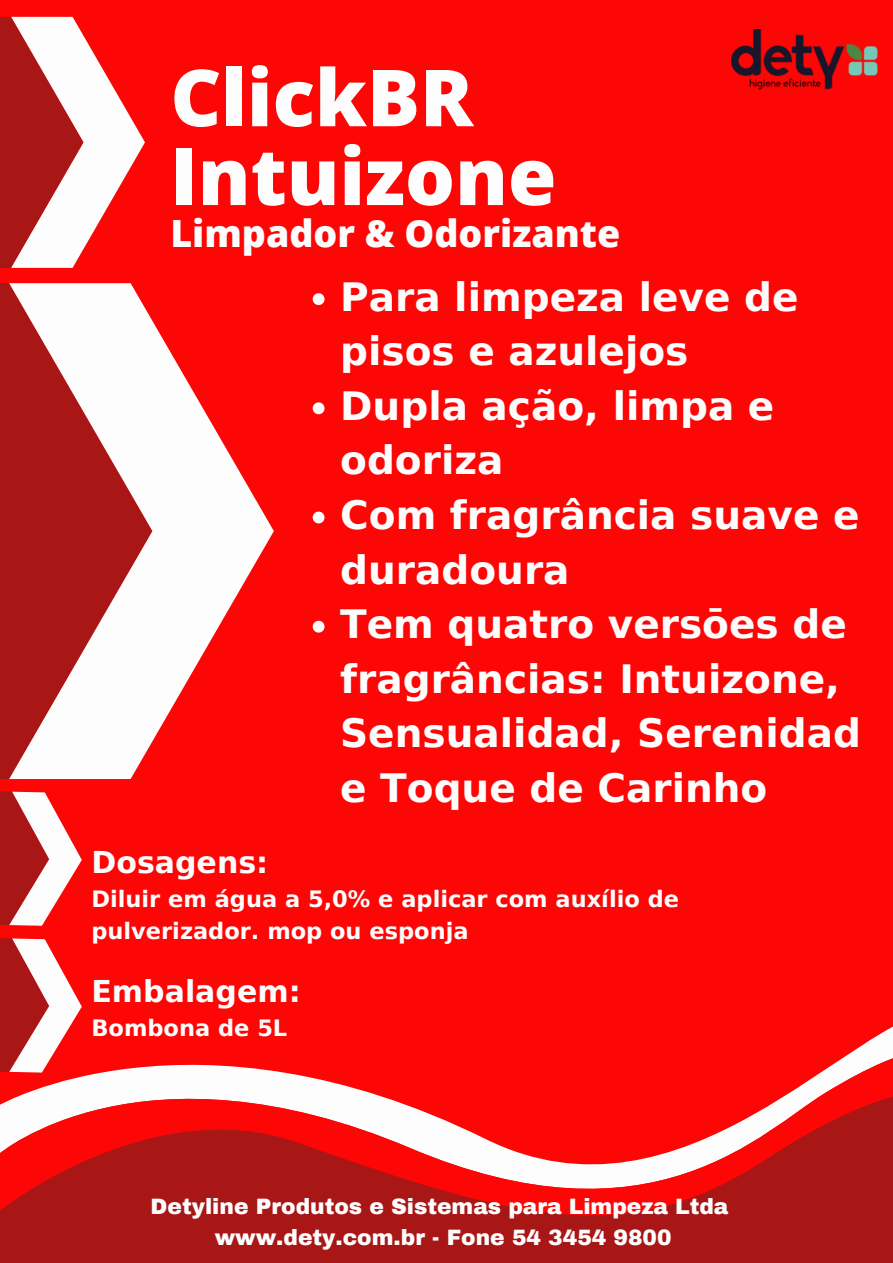
<style>
.page{position:relative;width:893px;height:1263px;background:#fd0606}
.page>*{position:absolute;margin:0;border:0;box-sizing:border-box;transform-origin:0 0}
.t1{font:800 78.75px "Open Sans";color:#fdfdfd}
.t2{font:700 39px/54.6px "DejaVu Sans";color:#fdfdfd}
.t3{font:800 37.5px "Open Sans";color:#fdfdfd}
.t4{font:700 30px "DejaVu Sans";color:#fdfdfd}
.t5{font:700 22.5px/31.5px "DejaVu Sans";color:#fdfdfd}
.t6{font:900 21.75px "Archivo";color:#fdfdfd}
</style>
<div class="page">
<svg style="left:72px;top:1034px;width:821px;height:45px"></svg>
<svg style="left:0;top:1079px;width:893px;height:184px;fill:#a81616"></svg>
<div style="left:0;top:283px;width:9px;height:496px;background:#a81616"></div>
<svg style="left:9px;top:283px;width:265px;height:496px"></svg>
<svg style="left:313px;top:293px;width:11px;height:12px"></svg>
<svg style="left:313px;top:402px;width:11px;height:12px"></svg>
<svg style="left:313px;top:512px;width:11px;height:11px"></svg>
<svg style="left:313px;top:621px;width:11px;height:12px"></svg>
<svg style="left:0;top:17px;width:145px;height:251px"></svg>
<svg style="left:0;top:791px;width:82px;height:135px"></svg>
<svg style="left:0;top:938px;width:83px;height:135px"></svg>
<img style="left:731px;top:29px;width:146px;height:60px">
<p class="t1" style="left:170px;top:42px;width:304px">ClickBR</p>
<p class="t1" style="left:170px;top:121px;width:388px">Intuizone</p>
<p class="t3" style="left:170px;top:207px;width:451px">Limpador &amp; Odorizante</p>
<p class="t2" style="left:340px;top:270px;width:460px">Para limpeza leve de pisos e azulejos</p>
<p class="t2" style="left:340px;top:379px;width:436px">Dupla ação, limpa e odoriza</p>
<p class="t2" style="left:340px;top:488px;width:521px">Com fragrância suave e duradoura</p>
<p class="t2" style="left:340px;top:597px;width:522px">Tem quatro versōes de fragrâncias: Intuizone,<br>Sensualidad, Serenidad e Toque de Carinho</p>
<p class="t4" style="left:91px;top:845px;width:178px">Dosagens:</p>
<p class="t5" style="left:91px;top:884px;width:589px">Diluir em água a 5,0% e aplicar com auxílio de pulverizador. mop ou esponja</p>
<p class="t4" style="left:91px;top:974px;width:211px">Embalagem:</p>
<p class="t5" style="left:91px;top:1012px;width:197px">Bombona de 5L</p>
<p class="t6" style="left:151px;top:1195px;width:579px">Detyline Produtos e Sistemas para Limpeza Ltda</p>
<p class="t6" style="left:215px;top:1225px;width:458px">www.dety.com.br - Fone 54 3454 9800</p>
</div>
